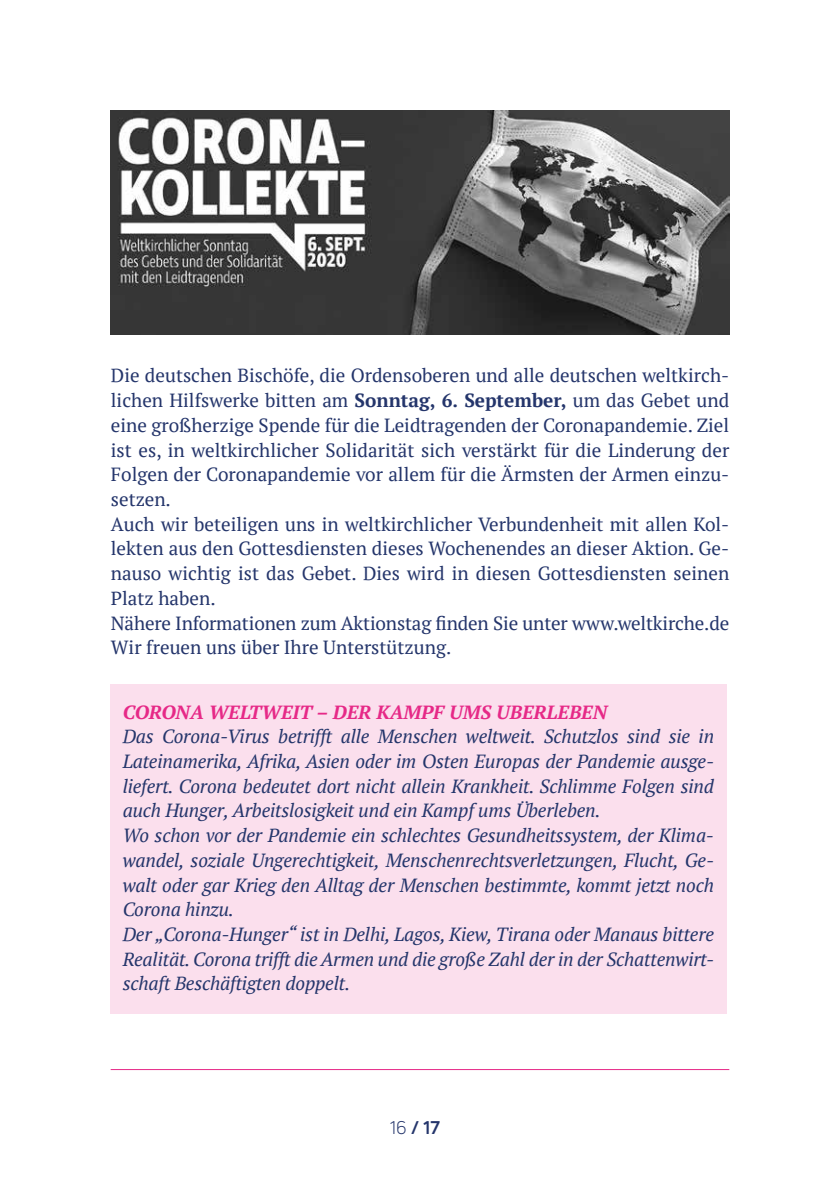
<style>
.page{position:relative;width:840px;height:1191px;background:#fff}
.page>*{position:absolute;margin:0;border:0;box-sizing:border-box;transform-origin:0 0}
.t1{font:19px/24.8px "PT Serif";color:#24356b}
.t2{font:italic 19px/24.8px "PT Serif";letter-spacing:-.01em;color:#24356b}
.t3{font:italic 700 19px "PT Serif";color:#e62987}
.t4{font:700 18px "Uni Neue";color:#24356b}
.s1{font-weight:700}
.s2{font-weight:400}
</style>
<div class="page">
<div style="left:111px;top:685px;width:616px;height:329px;background:#fbdfed"></div>
<hr style="left:111px;top:1069px;width:618px;height:1px;background:#e62987">
<img style="left:111px;top:111px;width:617px;height:224px">
<p class="t1" style="left:111px;top:363px;width:619px">Die deutschen Bischöfe, die Ordensoberen und alle deutschen weltkirch&shy;lichen Hilfswerke bitten am <span class="s1">Sonntag, 6. September,</span> um das Gebet und eine großherzige Spende für die Leidtragenden der Coronapandemie. Ziel ist es, in weltkirchlicher Solidarität sich verstärkt für die Linderung der Folgen der Coronapandemie vor allem für die Ärmsten der Armen einzu&shy;setzen.<br>Auch wir beteiligen uns in weltkirchlicher Verbundenheit mit allen Kol&shy;lekten aus den Gottesdiensten dieses Wochenendes an dieser Aktion. Ge&shy;nauso wichtig ist das Gebet. Dies wird in diesen Gottesdiensten seinen Platz haben.<br>Nähere Informationen zum Aktionstag finden Sie unter www.weltkirche.de Wir freuen uns über Ihre Unterstützung.</p>
<p class="t3" style="left:123px;top:699px;width:485px">CORONA WELTWEIT – DER KAMPF UMS UBERLEBEN</p>
<p class="t2" style="left:123px;top:724px;width:592px">Das Corona-Virus betrifft alle Menschen weltweit. Schutzlos sind sie in Lateinamerika, Afrika, Asien oder im Osten Europas der Pandemie ausge&shy;liefert. Corona bedeutet dort nicht allein Krankheit. Schlimme Folgen sind auch Hunger, Arbeitslosigkeit und ein Kampf ums Überleben.<br>Wo schon vor der Pandemie ein schlechtes Gesundheitssystem, der Klima&shy;wandel, soziale Ungerechtigkeit, Menschenrechtsverletzungen, Flucht, Ge&shy;walt oder gar Krieg den Alltag der Menschen bestimmte, kommt jetzt noch Corona hinzu.<br>Der „Corona-Hunger“ ist in Delhi, Lagos, Kiew, Tirana oder Manaus bittere Realität. Corona trifft die Armen und die große Zahl der in der Schattenwirt&shy;schaft Beschäftigten doppelt.</p>
<p class="t4" style="left:390px;top:1116px;width:51px"><span class="s2">16</span> / 17</p>
</div>
